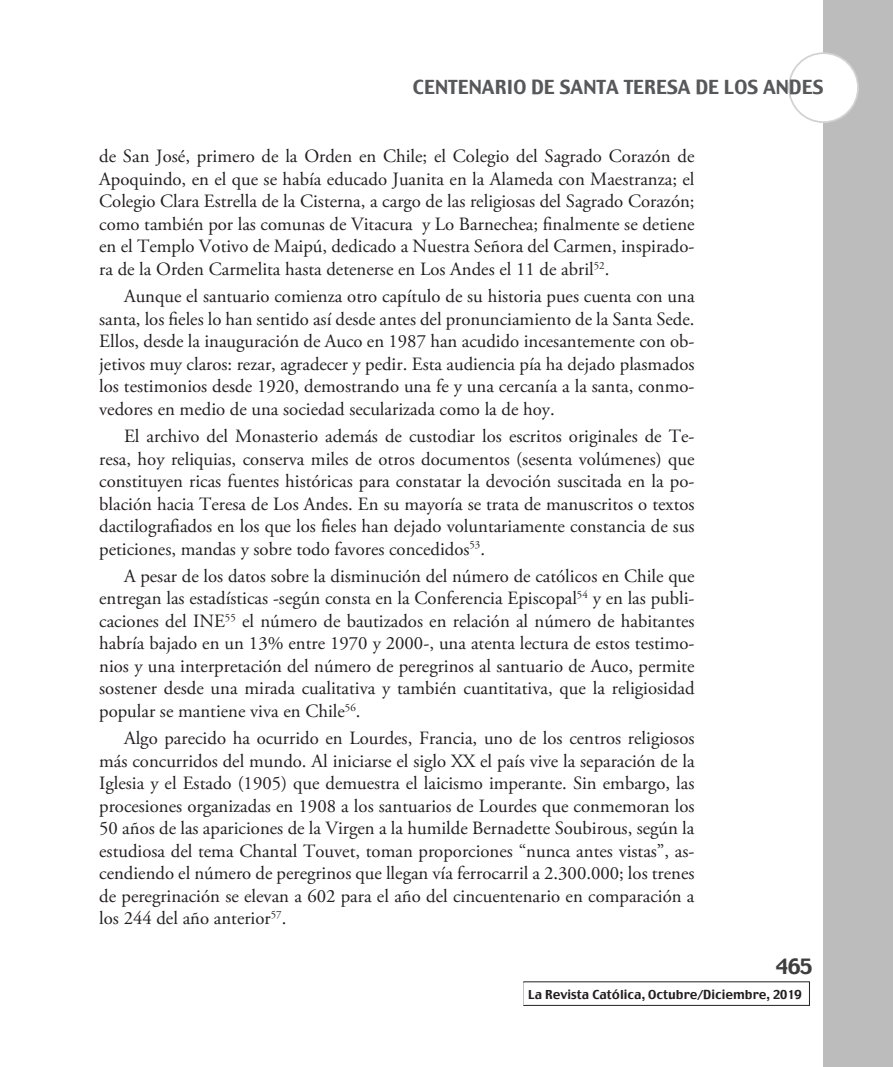
<style>
.page{position:relative;width:893px;height:1067px;background:#fff}
.page>*{position:absolute;margin:0;border:0;box-sizing:border-box;transform-origin:0 0}
.t1{font:21px "Charcoal";color:#3e3e3f}
.t2{font:19.25px "Charcoal";color:#57585a}
.Cuerpo{font:18.72px/22.4px "Adobe Garamond Pro";color:#231f20;text-align:justify}
.t3{font:12.25px "Charcoal";color:#231f20}
.s1{color:#fff}
</style>
<div class="page">
<div style="left:823px;top:0;width:70px;height:1067px;background:#bdbcbc"></div>
<div style="left:789px;top:53px;width:69px;height:69px;background:#fff;border-radius:50%"></div>
<div style="left:788px;top:52px;width:71px;height:71px;border:2px solid #d1d2d4;border-radius:50%"></div>
<p class="t2" style="left:413px;top:74px;width:412px">CENTENARIO DE SANTA TERESA DE LOS ANDES</p>
<p class="Cuerpo" style="left:99px;top:146px;width:597px">de San José, primero de la Orden en Chile; el Colegio del Sagrado Corazón de Apoquindo, en el que se había educado Juanita en la Alameda con Maestranza; el Colegio Clara Estrella de la Cisterna, a cargo de las religiosas del Sagrado Corazón; como también por las comunas de Vitacura y Lo Barnechea; finalmente se detiene en el Templo Votivo de Maipú, dedicado a Nuestra Señora del Carmen, inspirado&shy;ra de la Orden Carmelita hasta detenerse en Los Andes el 11 de abril<sup>52</sup>.</p>
<p class="Cuerpo" style="left:99px;top:286px;width:597px;text-indent:25px">Aunque el santuario comienza otro capítulo de su historia pues cuenta con una santa, los fieles lo han sentido así desde antes del pronunciamiento de la Santa Sede.<br>Ellos, desde la inauguración de Auco en 1987 han acudido incesantemente con ob&shy;jetivos muy claros: rezar, agradecer y pedir. Esta audiencia pía ha dejado plasmados los testimonios desde 1920, demostrando una fe y una cercanía a la santa, conmo&shy;vedores en medio de una sociedad secularizada como la de hoy.</p>
<p class="Cuerpo" style="left:99px;top:425px;width:597px;text-indent:25px">El archivo del Monasterio además de custodiar los escritos originales de Te&shy;resa, hoy reliquias, conserva miles de otros documentos (sesenta volúmenes) que constituyen ricas fuentes históricas para constatar la devoción suscitada en la po&shy;blación hacia Teresa de Los Andes. En su mayoría se trata de manuscritos o textos dactilografiados en los que los fieles han dejado voluntariamente constancia de sus peticiones, mandas y sobre todo favores concedidos<sup>53</sup>.</p>
<p class="Cuerpo" style="left:99px;top:565px;width:597px;text-indent:25px">A pesar de los datos sobre la disminución del número de católicos en Chile que entregan las estadísticas -según consta en la Conferencia Episcopal<sup>54</sup> y en las publi&shy;caciones del INE<sup>55</sup> el número de bautizados en relación al número de habitantes habría bajado en un 13% entre 1970 y 2000-, una atenta lectura de estos testimo&shy;nios y una interpretación del número de peregrinos al santuario de Auco, permite sostener desde una mirada cualitativa y también cuantitativa, que la religiosidad popular se mantiene viva en Chile<sup>56</sup>.</p>
<p class="Cuerpo" style="left:99px;top:728px;width:597px;text-indent:25px">Algo parecido ha ocurrido en Lourdes, Francia, uno de los centros religiosos más concurridos del mundo. Al iniciarse el siglo XX el país vive la separación de la Iglesia y el Estado (1905) que demuestra el laicismo imperante. Sin embargo, las procesiones organizadas en 1908 a los santuarios de Lourdes que conmemoran los 50 años de las apariciones de la Virgen a la humilde Bernadette Soubirous, según la estudiosa del tema Chantal Touvet, toman proporciones “nunca antes vistas”, as&shy;cendiendo el número de peregrinos que llegan vía ferrocarril a 2.300.000; los trenes de peregrinación se elevan a 602 para el año del cincuentenario en comparación a los 244 del año anterior<sup>57</sup>.</p>
<p class="t1" style="left:776px;top:952px;width:38px">465</p>
<p class="t3" style="left:528px;top:986px;width:286px">La Revista Católica, Octubre/Diciembre, 2019 <span class="s1">d</span></p>
</div>
